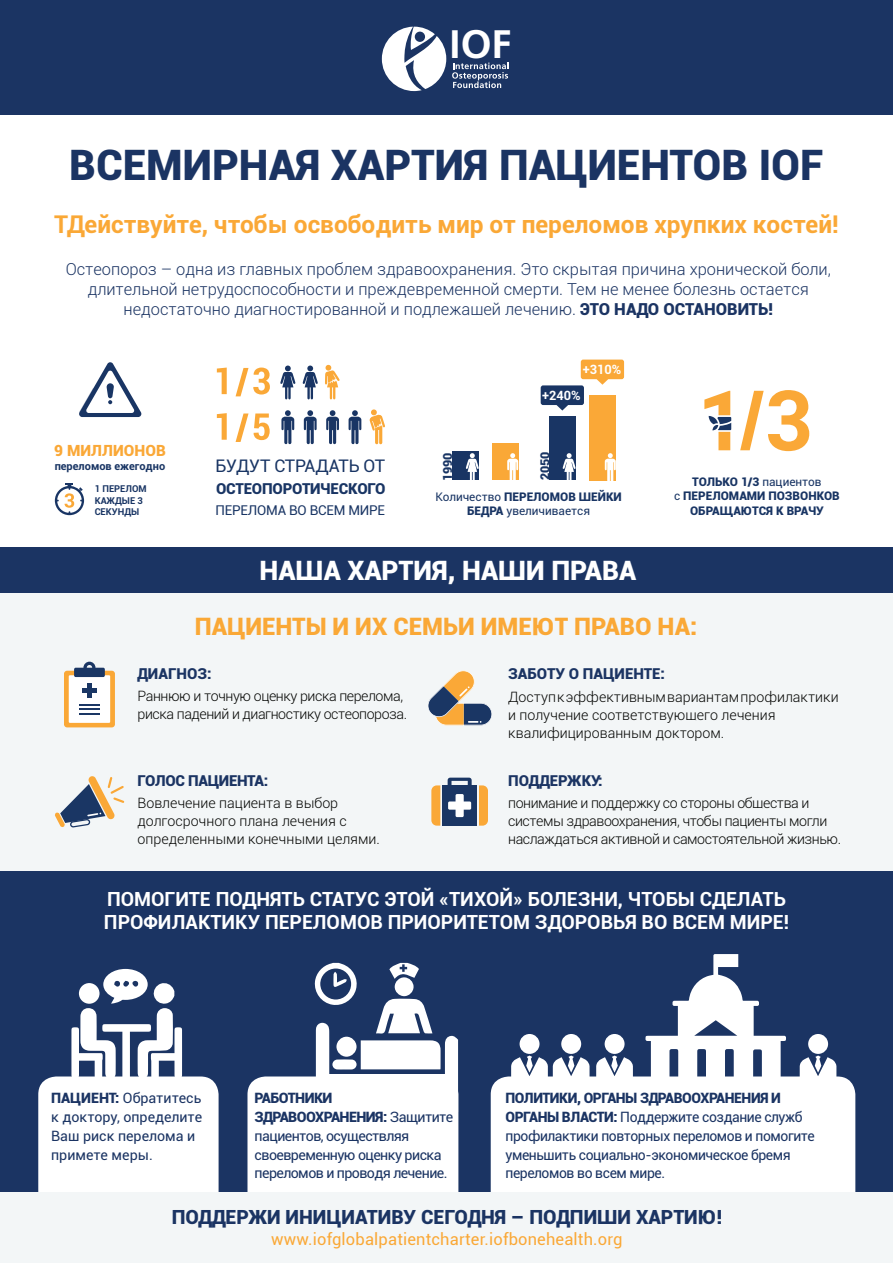
<style>
.page{position:relative;width:893px;height:1263px;background:#fff}
.page>*{position:absolute;margin:0;border:0;box-sizing:border-box;transform-origin:0 0}
.t1{font:900 42px "Roboto";color:#1b3463}
.t2{font:700 39.75px "Frutiger";color:#fff}
.t3{font:900 26.7px "Roboto";color:#fff}
.t4{font:700 24.45px "Roboto";color:#faa836}
.t5{font:900 24px "Roboto";color:#faa836}
.t6{font:700 19.5px/22.5px "Roboto";color:#fff}
.t7{font:900 19.5px "Roboto";color:#1b3463}
.t8{font:17.4px "Roboto";letter-spacing:-.02em;color:#193564}
.t9{font:300 16.5px/19.8px "Roboto";color:#1b3463;text-align:center}
.t10{font:16.5px "Roboto";letter-spacing:.01em;color:#faa836}
.t11{font:900 15.45px "Roboto";color:#faa837}
.t12{font:900 15px "Roboto";color:#1b3463}
.t13{font:900 15px "Roboto";letter-spacing:-.015em;color:#193564}
.t14{font:900 15px "Roboto";letter-spacing:-.02em;color:#1b3463}
.t15{font:14.25px/18.8px "Roboto";letter-spacing:-.03em;color:#1b3463}
.t16{font:300 14.25px/18px "Roboto";letter-spacing:-.03em;color:#040503}
.t17{font:300 14.25px/18px "Roboto";color:#040503}
.t18{font:14.25px/18.8px "Roboto";color:#1b3463}
.t19{font:13.5px "Roboto";letter-spacing:-.015em;color:#193564}
.t20{font:700 12.75px "Roboto";color:#fff}
.t21{font:900 12.45px "Roboto";color:#193564}
.t22{font:900 11.85px/14.5px "Roboto";color:#193564;text-align:center}
.t23{font:11.85px/14.5px "Roboto";color:#193564;text-align:center}
.t24{font:700 10.95px "Roboto";color:#193564}
.t25{font:700 9.3px/11.2px "Roboto";color:#193564}
.s1{font-weight:900}
.s2{font-weight:400}
</style>
<div class="page">
<div style="left:0;top:587px;width:893px;height:294px;background:#f3f6f7"></div>
<div style="left:0;top:871px;width:893px;height:322px;background:#1b3463"></div>
<div style="left:38px;top:1076px;width:181px;height:136px;background:#fff;border-radius:18px"></div>
<div style="left:247px;top:1076px;width:211px;height:136px;background:#fff;border-radius:18px"></div>
<div style="left:491px;top:1076px;width:364px;height:136px;background:#fff;border-radius:18px"></div>
<svg style="left:315px;top:963px;width:143px;height:127px"></svg>
<svg style="left:71px;top:969px;width:111px;height:108px"></svg>
<svg style="left:645px;top:954px;width:141px;height:123px"></svg>
<div style="left:520px;top:1034px;width:19px;height:20px;background:#fff;border-radius:50%"></div>
<svg style="left:511px;top:1055px;width:78px;height:22px"></svg>
<div style="left:561px;top:1034px;width:20px;height:20px;background:#fff;border-radius:50%"></div>
<svg style="left:596px;top:1055px;width:37px;height:22px"></svg>
<div style="left:605px;top:1034px;width:20px;height:20px;background:#fff;border-radius:50%"></div>
<svg style="left:800px;top:1055px;width:36px;height:21px"></svg>
<div style="left:808px;top:1034px;width:20px;height:20px;background:#fff;border-radius:50%"></div>
<div style="left:0;top:1193px;width:893px;height:70px;background:#f3f6f7"></div>
<div style="left:0;top:547px;width:893px;height:46px;background:#1b3463"></div>
<svg style="left:55px;top:483px;width:29px;height:32px"></svg>
<svg style="left:79px;top:362px;width:63px;height:55px"></svg>
<svg style="left:541px;top:360px;width:83px;height:51px"></svg>
<div style="left:452px;top:452px;width:26px;height:28px;background:#193564"></div>
<div style="left:492px;top:444px;width:26px;height:36px;background:#faa837"></div>
<div style="left:549px;top:417px;width:26px;height:63px;background:#193564"></div>
<div style="left:589px;top:395px;width:26px;height:85px;background:#faa837"></div>
<svg style="left:466px;top:453px;width:13px;height:27px"></svg>
<svg style="left:507px;top:453px;width:11px;height:27px"></svg>
<svg style="left:562px;top:453px;width:14px;height:27px"></svg>
<svg style="left:605px;top:453px;width:11px;height:28px"></svg>
<svg style="left:740px;top:390px;width:69px;height:61px"></svg>
<svg style="left:704px;top:391px;width:27px;height:59px"></svg>
<svg style="left:217px;top:368px;width:10px;height:26px"></svg>
<svg style="left:236px;top:368px;width:34px;height:28px"></svg>
<svg style="left:217px;top:413px;width:10px;height:27px"></svg>
<svg style="left:236px;top:413px;width:12px;height:29px"></svg>
<svg style="left:254px;top:413px;width:16px;height:27px"></svg>
<svg style="left:280px;top:366px;width:16px;height:33px"></svg>
<svg style="left:325px;top:365px;width:7px;height:6px"></svg>
<svg style="left:325px;top:370px;width:15px;height:29px"></svg>
<svg style="left:302px;top:366px;width:16px;height:33px"></svg>
<svg style="left:281px;top:410px;width:13px;height:34px"></svg>
<svg style="left:304px;top:410px;width:13px;height:34px"></svg>
<svg style="left:326px;top:410px;width:13px;height:34px"></svg>
<svg style="left:348px;top:410px;width:13px;height:34px"></svg>
<svg style="left:369px;top:409px;width:16px;height:35px"></svg>
<div style="left:0;top:0;width:893px;height:114px;background:#1b3463"></div>
<svg style="left:382px;top:27px;width:64px;height:64px"></svg>
<svg style="left:452px;top:62px;width:56px;height:26px"></svg>
<svg style="left:428px;top:670px;width:64px;height:55px"></svg>
<div style="left:442px;top:785px;width:35px;height:41px;background:#1a3664"></div>
<svg style="left:431px;top:785px;width:9px;height:41px"></svg>
<svg style="left:479px;top:785px;width:9px;height:41px"></svg>
<svg style="left:448px;top:794px;width:23px;height:23px"></svg>
<svg style="left:448px;top:778px;width:24px;height:7px"></svg>
<svg style="left:64px;top:671px;width:51px;height:56px"></svg>
<div style="left:69px;top:675px;width:41px;height:48px;background:#fff"></div>
<div style="left:87px;top:683px;width:5px;height:14px;background:#1a3664"></div>
<div style="left:82px;top:688px;width:15px;height:5px;background:#1a3664"></div>
<svg style="left:79px;top:704px;width:21px;height:1px"></svg>
<hr style="left:79px;top:708px;width:21px;height:2px;background:#1a3664">
<svg style="left:79px;top:713px;width:21px;height:1px"></svg>
<svg style="left:74px;top:662px;width:31px;height:15px"></svg>
<svg style="left:55px;top:776px;width:69px;height:52px"></svg>
<h2 class="t2" style="left:450px;top:21px;width:63px">IOF</h2>
<h1 class="t1" style="left:69px;top:136px;width:756px">ВСЕМИРНАЯ ХАРТИЯ ПАЦИЕНТОВ IOF</h1>
<h3 class="t4" style="left:54px;top:207px;width:786px">TДействуйте, чтобы освободить мир от переломов хрупких костей!</h3>
<p class="t9" style="left:66px;top:259px;width:767px">Остеопороз – одна из главных проблем здравоохранения. Это скрытая причина хронической боли, длительной нетрудоспособности и преждевременной смерти. Тем не менее болезнь остается недостаточно диагностированной и подлежащей лечению. <span class="s1">ЭТО НАДО ОСТАНОВИТЬ!</span></p>
<p class="t20" style="left:583px;top:361px;width:40px">+310%</p>
<p class="t20" style="left:542px;top:386px;width:40px">+240%</p>
<p class="t11" style="left:54px;top:439px;width:113px">9 МИЛЛИОНОВ</p>
<p class="t25" style="left:95px;top:483px;width:53px">1 ПЕРЕЛОМ<br>КАЖДЫЕ 3<br>СЕКУНДЫ</p>
<p class="t23" style="left:435px;top:489px;width:188px">Количество <span class="s1">ПЕРЕЛОМОВ ШЕЙКИ<br>БЕДРА</span> увеличивается</p>
<p class="t21" style="left:439px;top:481px;width:30px;rotate:-90deg">1990</p>
<p class="t21" style="left:536px;top:480px;width:30px;rotate:-90deg">2050</p>
<p class="t8" style="left:216px;top:453px;width:171px">БУДУТ СТРАДАТЬ ОТ</p>
<p class="t19" style="left:216px;top:500px;width:171px">ПЕРЕЛОМА ВО ВСЕМ МИРЕ</p>
<p class="t24" style="left:55px;top:459px;width:112px">переломов ежегодно</p>
<p class="t13" style="left:216px;top:478px;width:171px">ОСТЕОПОРОТИЧЕСКОГО</p>
<h3 class="t3" style="left:259px;top:551px;width:378px">НАША ХАРТИЯ, НАШИ ПРАВА</h3>
<p class="t22" style="left:674px;top:474px;width:167px">ТОЛЬКО 1/3 <span class="s2">пациентов<br>с</span> ПЕРЕЛОМАМИ ПОЗВОНКОВ<br>ОБРАЩАЮТСЯ К ВРАЧУ</p>
<h3 class="t5" style="left:195px;top:610px;width:504px">ПАЦИЕНТЫ И ИХ СЕМЬИ ИМЕЮТ ПРАВО НА:</h3>
<p class="t12" style="left:138px;top:663px;width:75px">ДИАГНОЗ:</p>
<p class="t16" style="left:138px;top:687px;width:271px">Раннюю и точную оценку риска перелома, риска падений и диагностику остеопороза.</p>
<p class="t14" style="left:138px;top:770px;width:132px">ГОЛОС ПАЦИЕНТА:</p>
<p class="t17" style="left:138px;top:794px;width:244px">Вовлечение пациента в выбор долгосрочного плана лечения с определенными конечными целями.</p>
<p class="t12" style="left:508px;top:663px;width:158px">ЗАБОТУ О ПАЦИЕНТЕ:</p>
<p class="t17" style="left:508px;top:687px;width:332px">Доступ к эффективным вариантам профилактики и получение соответствующего лечения квалифицированным доктором.</p>
<p class="t12" style="left:508px;top:770px;width:96px">ПОДДЕРЖКУ:</p>
<p class="t16" style="left:508px;top:794px;width:334px">понимание и поддержку со стороны общества и системы здравоохранения, чтобы пациенты могли наслаждаться активной и самостоятельной жизнью.</p>
<h3 class="t6" style="left:104px;top:887px;width:686px">ПОМОГИТЕ ПОДНЯТЬ СТАТУС ЭТОЙ «ТИХОЙ» БОЛЕЗНИ, ЧТОБЫ СДЕЛАТЬ<br>ПРОФИЛАКТИКУ ПЕРЕЛОМОВ ПРИОРИТЕТОМ ЗДОРОВЬЯ ВО ВСЕМ МИРЕ!</h3>
<p class="t18" style="left:51px;top:1088px;width:153px"><span class="s1">ПАЦИЕНТ:</span> Обратитесь к доктору, определите<br>Ваш риск перелома и примете меры.</p>
<p class="t15" style="left:255px;top:1088px;width:200px"><span class="s1">РАБОТНИКИ<br>ЗДРАВООХРАНЕНИЯ:</span> Защитите пациентов, осуществляя своевременную оценку риска переломов и проводя лечение.</p>
<p class="t15" style="left:505px;top:1088px;width:311px"><span class="s1">ПОЛИТИКИ, ОРГАНЫ ЗДРАВООХРАНЕНИЯ И ОРГАНЫ ВЛАСТИ:</span> Поддержите создание служб профилактики повторных переломов и помогите уменьшить социально-экономическое бремя переломов во всем мире.</p>
<h3 class="t7" style="left:172px;top:1203px;width:552px">ПОДДЕРЖИ ИНИЦИАТИВУ СЕГОДНЯ – ПОДПИШИ ХАРТИЮ!</h3>
<p class="t10" style="left:271px;top:1228px;width:353px">www.iofglobalpatientcharter.iofbonehealth.org</p>
</div>
